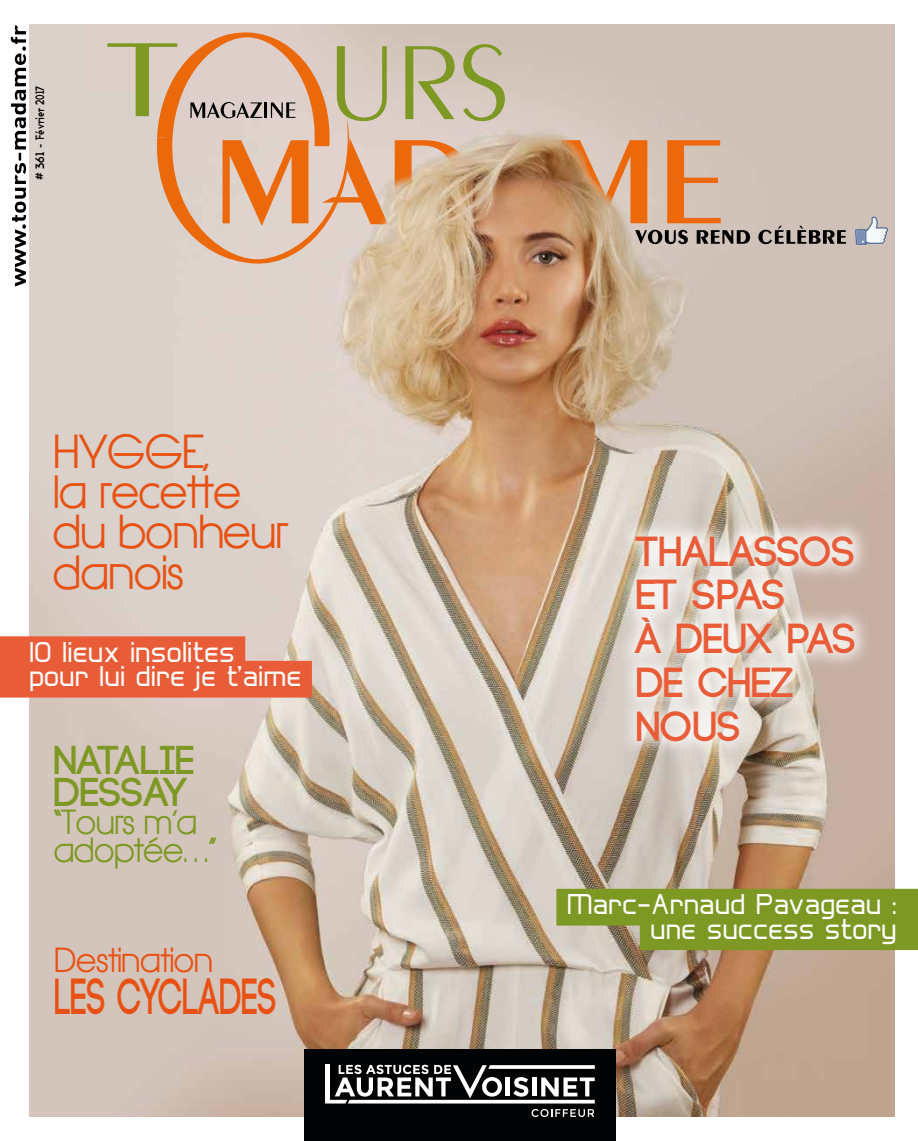
<style>
.page{position:relative;width:918px;height:1141px;background:#fff}
.page>*{position:absolute;margin:0;border:0;box-sizing:border-box;transform-origin:0 0}
.t1{font:700 50.75px "Code";color:#e85113;scale:.67 1}
.t2{font:700 45.5px/40.2px "Hasteristico";color:#e85113}
.t3{font:700 42px/43.8px "Code";color:#e95c38}
.t4{font:700 40.25px/31.5px "Code";color:#7d9823}
.t5{font:700 33.25px/28px "Hasteristico";color:#7d9823}
.t6{font:700 33.25px "Hasteristico";color:#e85113}
.t7{font:29.75px/24.5px "Hall Fetica";color:#fff;text-align:right}
.t8{font:12.08px "Ashby GL Bold";color:#000;scale:.8 1}
</style>
<div class="page">
<img style="left:30px;top:25px;width:864px;height:1091px">
<svg style="left:855px;top:217px;width:33px;height:28px"></svg>
<svg style="left:405px;top:46px;width:49px;height:25px"></svg>
<svg style="left:463px;top:44px;width:42px;height:27px"></svg>
<svg style="left:107px;top:30px;width:281px;height:236px;background:#d8bda6"></svg>
<svg style="left:723px;top:140px;width:123px;height:104px;background:#c1b4ac"></svg>
<svg style="left:11px;top:25px;width:15px;height:262px"></svg>
<div style="left:556px;top:889px;width:362px;height:37px;background:#7d9823"></div>
<div style="left:640px;top:913px;width:278px;height:37px;background:#7d9823"></div>
<div style="left:0;top:636px;width:245px;height:37px;background:#e95c38"></div>
<div style="left:0;top:661px;width:312px;height:37px;background:#e95c38"></div>
<div style="left:617px;top:517px;width:256px;height:241px;background:#fff;opacity:.75"></div>
<img style="left:259px;top:71px;width:464px;height:394px">
<div style="left:304px;top:1050px;width:311px;height:91px;background:#010305"></div>
<svg style="left:325px;top:1065px;width:270px;height:38px"></svg>
<hr style="left:325px;top:1065px;width:4px;height:36px;background:#fff">
<svg style="left:531px;top:1109px;width:63px;height:8px"></svg>
<p class="t8" style="left:32px;top:180px;width:119px;rotate:-90deg"># 361 - Février 2017</p>
<h2 class="t2" style="left:54px;top:432px;width:235px">HYGGE,<br>la recette du bonheur danois</h2>
<p class="t7" style="left:29px;top:639px;width:274px;text-align:left">10 lieux insolites pour lui dire je t’aime</p>
<h3 class="t4" style="left:54px;top:746px;width:142px">NATALIE<br>DESSAY</h3>
<p class="t5" style="left:54px;top:808px;width:164px">“Tours m’a adoptée…”</p>
<p class="t6" style="left:55px;top:941px;width:160px">Destination</p>
<h1 class="t1" style="left:55px;top:971px;width:332px">LES CYCLADES</h1>
<h3 class="t3" style="left:636px;top:531px;width:221px">THALASSOS<br>ET SPAS<br>À DEUX PAS<br>DE CHEZ<br>NOUS</h3>
<p class="t7" style="left:567px;top:891px;width:332px">Marc-Arnaud Pavageau : une success story</p>
</div>
